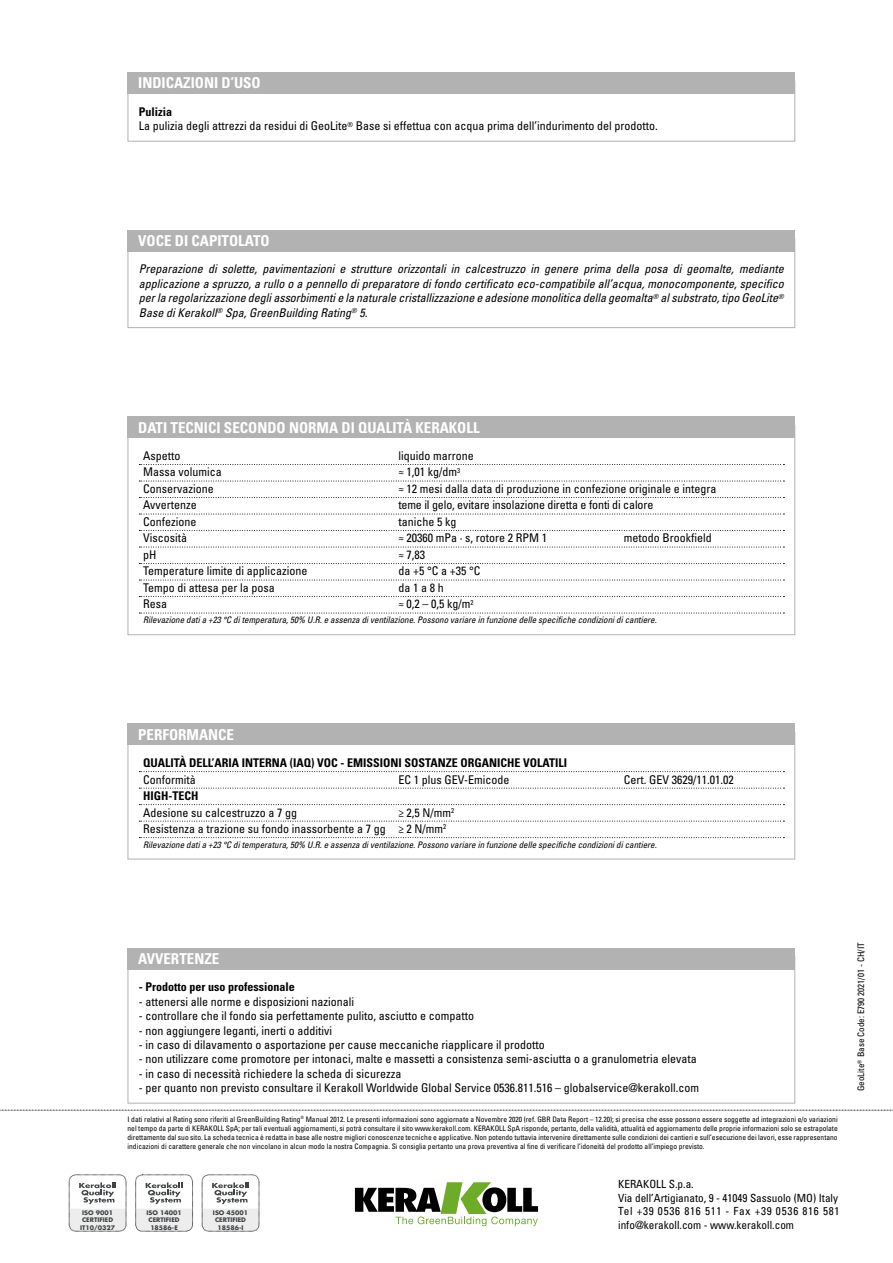
<style>
.page{position:relative;width:893px;height:1263px;background:#fff}
.page>*{position:absolute;margin:0;border:0;box-sizing:border-box;transform-origin:0 0}
.t1{font:700 condensed 15px "Univers LT Std";color:#fff}
.t2{font:condensed 12px/14.4px "Univers LT Std";color:#000}
.t3{font:italic condensed 12px/14.4px "Univers LT Std";color:#000;text-align:justify}
.t4{font:700 condensed 12px "Univers LT Std";color:#000}
.t5{font:condensed 11.25px/13.5px "Univers LT Std";color:#000}
.t6{font:italic condensed 9px "Univers LT Std";color:#000}
.t7{font:condensed 9px "Univers LT Std";color:#000}
.t8{font:condensed 7.5px/9px "Univers LT Std";color:#000;text-align:justify}
.t9{font:700 6.15px/7.4px "Futura Std";color:#424446;text-align:center}
.s1{font-weight:700}
</style>
<div class="page">
<svg style="left:0;top:1110px;width:893px;height:1px"></svg>
<svg style="left:355px;top:1182px;width:183px;height:44px"></svg>
<div style="left:69px;top:1175px;width:57px;height:56px;border:1px dashed #000;border-radius:7px"></div>
<svg style="left:69px;top:1182px;width:57px;height:49px"></svg>
<div style="left:136px;top:1175px;width:57px;height:56px;border:1px dashed #000;border-radius:7px"></div>
<svg style="left:136px;top:1182px;width:57px;height:49px"></svg>
<div style="left:202px;top:1175px;width:57px;height:56px;border:1px dashed #000;border-radius:7px"></div>
<svg style="left:202px;top:1182px;width:57px;height:49px"></svg>
<div style="left:128px;top:81px;width:667px;height:61px;border:1px solid #b3b2b2"></div>
<div style="left:128px;top:72px;width:667px;height:22px;background:#b3b2b2"></div>
<div style="left:128px;top:238px;width:667px;height:90px;border:1px solid #b3b2b2"></div>
<div style="left:128px;top:230px;width:667px;height:21px;background:#b3b2b2"></div>
<div style="left:128px;top:948px;width:667px;height:21px;background:#b3b2b2"></div>
<svg style="left:139px;top:771px;width:645px;height:1px"></svg>
<svg style="left:139px;top:788px;width:645px;height:1px"></svg>
<svg style="left:139px;top:804px;width:645px;height:1px"></svg>
<svg style="left:139px;top:821px;width:645px;height:1px"></svg>
<svg style="left:139px;top:837px;width:645px;height:1px"></svg>
<div style="left:128px;top:732px;width:667px;height:127px;border:1px solid #b3b2b2"></div>
<div style="left:128px;top:723px;width:667px;height:22px;background:#b3b2b2"></div>
<svg style="left:139px;top:464px;width:645px;height:1px"></svg>
<svg style="left:139px;top:481px;width:645px;height:1px"></svg>
<svg style="left:139px;top:497px;width:645px;height:1px"></svg>
<svg style="left:139px;top:514px;width:645px;height:1px"></svg>
<svg style="left:139px;top:530px;width:645px;height:1px"></svg>
<svg style="left:139px;top:547px;width:645px;height:1px"></svg>
<svg style="left:139px;top:563px;width:645px;height:1px"></svg>
<svg style="left:139px;top:580px;width:645px;height:1px"></svg>
<svg style="left:139px;top:596px;width:645px;height:1px"></svg>
<svg style="left:139px;top:613px;width:645px;height:1px"></svg>
<div style="left:128px;top:416px;width:667px;height:22px;background:#b3b2b2"></div>
<p class="t1" style="left:138px;top:74px;width:124px">INDICAZIONI D’USO</p>
<p class="t2" style="left:139px;top:104px;width:520px"><span class="s1">Pulizia<br></span>La pulizia degli attrezzi da residui di GeoLite<sup>®</sup> Base si effettua con acqua prima dell’indurimento del prodotto.</p>
<p class="t1" style="left:138px;top:231px;width:133px">VOCE DI CAPITOLATO</p>
<p class="t3" style="left:139px;top:262px;width:646px">Preparazione di solette, pavimentazioni e strutture orizzontali in calcestruzzo in genere prima della posa di geomalte, mediante applicazione a spruzzo, a rullo o a pennello di preparatore di fondo certificato eco-compatibile all’acqua, monocomponente, specifico per la regolarizzazione degli assorbimenti e la naturale cristallizzazione e adesione monolitica della geomalta<sup>®</sup> al substrato, tipo GeoLite<sup>® </sup>Base di Kerakoll<sup>®</sup> Spa, GreenBuilding Rating<sup>®</sup> 5.</p>
<p class="t1" style="left:138px;top:418px;width:343px">DATI TECNICI SECONDO NORMA DI QUALITÀ KERAKOLL</p>
<p class="t2" style="left:143px;top:448px;width:39px">Aspetto</p>
<p class="t2" style="left:398px;top:448px;width:77px">liquido marrone</p>
<p class="t2" style="left:143px;top:465px;width:80px">Massa volumica</p>
<p class="t2" style="left:398px;top:465px;width:63px">≈ 1,01 kg/dm<sup>3</sup></p>
<p class="t2" style="left:143px;top:481px;width:72px">Conservazione</p>
<p class="t2" style="left:398px;top:481px;width:320px">≈ 12 mesi dalla data di produzione in confezione originale e integra</p>
<p class="t2" style="left:143px;top:498px;width:55px">Avvertenze</p>
<p class="t2" style="left:398px;top:498px;width:256px">teme il gelo, evitare insolazione diretta e fonti di calore</p>
<p class="t2" style="left:143px;top:514px;width:55px">Confezione</p>
<p class="t2" style="left:398px;top:514px;width:59px">taniche 5 kg</p>
<p class="t2" style="left:143px;top:531px;width:45px">Viscosità</p>
<p class="t2" style="left:398px;top:531px;width:150px">≈ 20360 mPa · s, rotore 2 RPM 1</p>
<p class="t2" style="left:624px;top:531px;width:89px">metodo Brookfield</p>
<p class="t2" style="left:143px;top:547px;width:15px">pH</p>
<p class="t2" style="left:398px;top:547px;width:28px">≈ 7,83</p>
<p class="t2" style="left:143px;top:564px;width:166px">Temperature limite di applicazione</p>
<p class="t2" style="left:398px;top:564px;width:84px">da +5 °C a +35 °C</p>
<p class="t2" style="left:143px;top:580px;width:133px">Tempo di attesa per la posa</p>
<p class="t2" style="left:398px;top:580px;width:47px">da 1 a 8 h</p>
<p class="t2" style="left:143px;top:597px;width:25px">Resa</p>
<p class="t2" style="left:398px;top:597px;width:77px">≈ 0,2 – 0,5 kg/m<sup>2</sup></p>
<p class="t6" style="left:143px;top:614px;width:515px">Rilevazione dati a +23 °C di temperatura, 50% U.R. e assenza di ventilazione. Possono variare in funzione delle specifiche condizioni di cantiere.</p>
<p class="t1" style="left:138px;top:725px;width:97px">PERFORMANCE</p>
<p class="t4" style="left:143px;top:755px;width:425px">QUALITÀ DELL’ARIA INTERNA (IAQ) VOC - EMISSIONI SOSTANZE ORGANICHE VOLATILI</p>
<p class="t2" style="left:143px;top:772px;width:54px">Conformità</p>
<p class="t2" style="left:398px;top:772px;width:113px">EC 1 plus GEV-Emicode</p>
<p class="t2" style="left:624px;top:772px;width:111px">Cert. GEV 3629/11.01.02</p>
<p class="t4" style="left:143px;top:788px;width:57px">HIGH-TECH</p>
<p class="t2" style="left:143px;top:805px;width:155px">Adesione su calcestruzzo a 7 gg</p>
<p class="t2" style="left:143px;top:804px;width:313px;line-height:16.5px;text-indent:255px">≥ 2,5 N/mm<sup>2<br></sup>Resistenza a trazione su fondo inassorbente a 7 gg ≥ 2 N/mm<sup>2</sup></p>
<p class="t6" style="left:143px;top:839px;width:515px">Rilevazione dati a +23 °C di temperatura, 50% U.R. e assenza di ventilazione. Possono variare in funzione delle specifiche condizioni di cantiere.</p>
<p class="t1" style="left:138px;top:949px;width:83px">AVVERTENZE</p>
<p class="t4" style="left:139px;top:980px;width:157px">- Prodotto per uso professionale</p>
<p class="t2" style="left:139px;top:994px;width:217px">- attenersi alle norme e disposizioni nazionali</p>
<p class="t2" style="left:139px;top:1008px;width:337px">- controllare che il fondo sia perfettamente pulito, asciutto e compatto</p>
<p class="t2" style="left:139px;top:1023px;width:195px">- non aggiungere leganti, inerti o additivi</p>
<p class="t2" style="left:139px;top:1037px;width:407px">- in caso di dilavamento o asportazione per cause meccaniche riapplicare il prodotto</p>
<p class="t2" style="left:139px;top:1052px;width:559px">- non utilizzare come promotore per intonaci, malte e massetti a consistenza semi-asciutta o a granulometria elevata</p>
<p class="t2" style="left:139px;top:1066px;width:264px">- in caso di necessità richiedere la scheda di sicurezza</p>
<p class="t2" style="left:139px;top:1080px;width:562px">- per quanto non previsto consultare il Kerakoll Worldwide Global Service 0536.811.516 – globalservice@kerakoll.com</p>
<p class="t8" style="left:128px;top:1114px;width:712px">I dati relativi al Rating sono riferiti al GreenBuilding Rating<sup>®</sup> Manual 2012. Le presenti informazioni sono aggiornate a Novembre 2020 (ref. GBR Data Report – 12.20); si precisa che esse possono essere soggette ad integrazioni e/o variazioni nel tempo da parte di KERAKOLL SpA; per tali eventuali aggiornamenti, si potrà consultare il sito www.kerakoll.com. KERAKOLL SpA risponde, pertanto, della validità, attualità ed aggiornamento delle proprie informazioni solo se estrapolate direttamente dal suo sito. La scheda tecnica è redatta in base alle nostre migliori conoscenze tecniche e applicative. Non potendo tuttavia intervenire direttamente sulle condizioni dei cantieri e sull’esecuzione dei lavori, esse rappresentano indicazioni di carattere generale che non vincolano in alcun modo la nostra Compagnia. Si consiglia pertanto una prova preventiva al fine di verificare l’idoneità del prodotto all’impiego previsto.</p>
<p class="t9" style="left:80px;top:1209px;width:36px">ISO 9001<br>CERTIFIED<br>IT10/0327</p>
<p class="t9" style="left:146px;top:1209px;width:37px">ISO 14001<br>CERTIFIED<br>18586-E</p>
<p class="t9" style="left:213px;top:1209px;width:37px">ISO 45001<br>CERTIFIED<br>18586-I</p>
<p class="t5" style="left:618px;top:1177px;width:223px">KERAKOLL S.p.a.<br>Via dell’Artigianato, 9 - 41049 Sassuolo (MO) Italy Tel +39 0536 816 511 - Fax +39 0536 816 581 info@kerakoll.com - www.kerakoll.com</p>
<p class="t7" style="left:855px;top:1091px;width:150px;rotate:-90deg">GeoLite<sup>®</sup> Base Code: E790 2021/01 - CH/IT</p>
</div>
